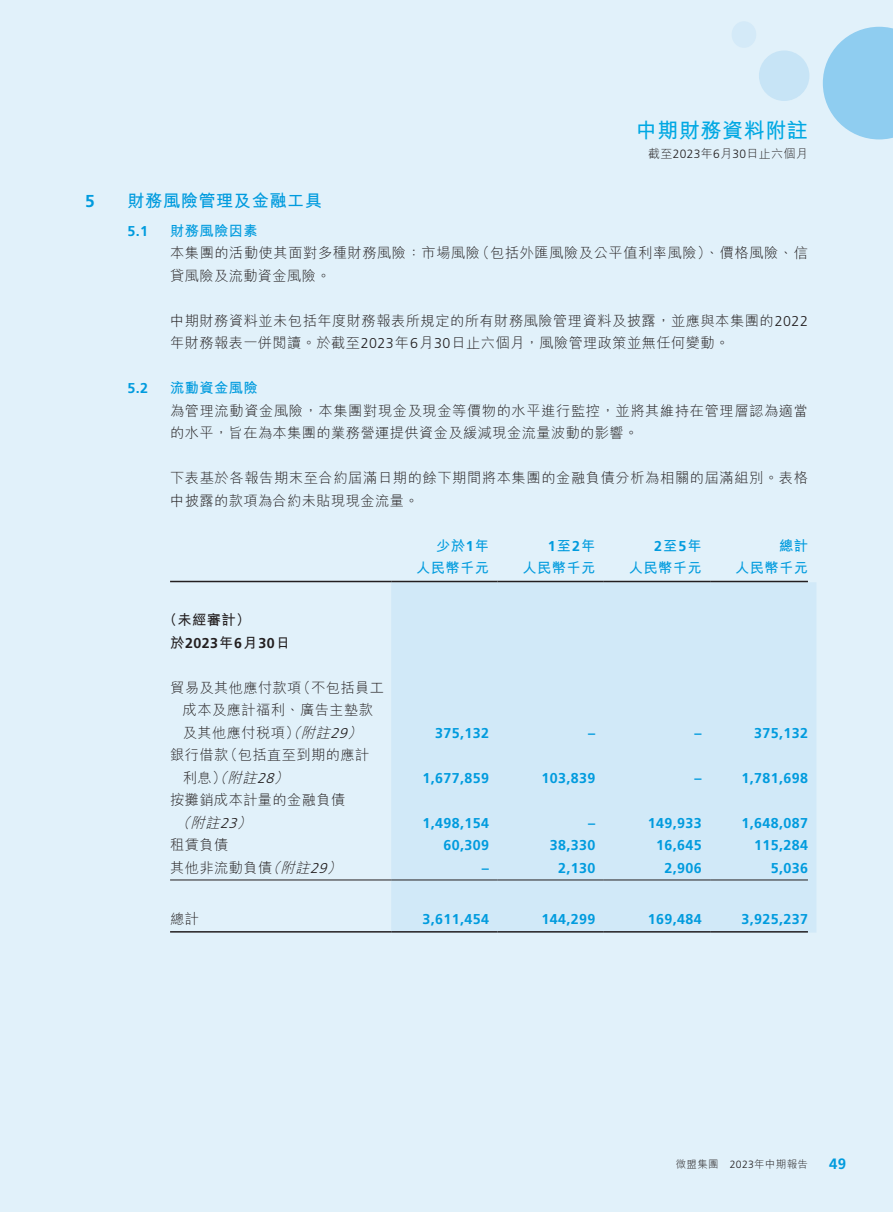
<style>
.page{position:relative;width:893px;height:1212px;background:#e1f1fa}
.page>*{position:absolute;margin:0;border:0;box-sizing:border-box;transform-origin:0 0}
.t1{font:700 21px "M Hei HK";letter-spacing:.03em;color:#00a8e3}
.t2{font:700 17.25px "M Hei HK";letter-spacing:.03em;color:#009bde}
.t3{font:700 17.25px "Frutiger LT Std";color:#009bde}
.t4{font:700 15px "Frutiger LT Std";color:#009bde}
.t5{font:300 14.25px/22.5px "M Hei HK";letter-spacing:.035em;color:#231f20}
.t6{font:700 14.25px "Frutiger LT Std";letter-spacing:.03em;color:#009bde}
.t7{font:700 14.25px "M Hei HK";letter-spacing:.03em;color:#009bde}
.t8{font:700 14.25px "Frutiger LT Std";letter-spacing:.03em;color:#231f20}
.t9{font:700 14.25px "M Hei HK";color:#231f20}
.t10{font:300 12px "M Hei HK";letter-spacing:.03em;color:#231f20}
.t11{font:300 10.5px "M Hei HK";letter-spacing:.03em;color:#231f20}
.s1{font-family:"Frutiger LT Std"}
.s2{font-family:"M Hei HK"}
.s3{font-style:italic}
.s4{font-family:"Frutiger LT Std";font-style:italic}
</style>
<div class="page">
<svg style="left:823px;top:27px;width:70px;height:112px"></svg>
<div style="left:759px;top:50px;width:50px;height:51px;background:#c7e4f6;border-radius:50%"></div>
<div style="left:732px;top:21px;width:24px;height:27px;background:#d4eaf8;border-radius:50%"></div>
<div style="left:391px;top:582px;width:425px;height:350px;background:#d1e9f8"></div>
<hr style="left:170px;top:581px;width:221px;height:1px;background:#231f20">
<hr style="left:391px;top:581px;width:106px;height:1px;background:#231f20">
<hr style="left:497px;top:581px;width:107px;height:1px;background:#231f20">
<hr style="left:604px;top:581px;width:106px;height:1px;background:#231f20">
<hr style="left:710px;top:581px;width:98px;height:1px;background:#231f20">
<hr style="left:170px;top:879px;width:221px;height:1px;background:#231f20">
<hr style="left:391px;top:879px;width:106px;height:1px;background:#231f20">
<hr style="left:497px;top:879px;width:107px;height:1px;background:#231f20">
<hr style="left:604px;top:879px;width:106px;height:1px;background:#231f20">
<hr style="left:710px;top:879px;width:98px;height:1px;background:#231f20">
<hr style="left:170px;top:931px;width:221px;height:1px;background:#231f20">
<hr style="left:391px;top:931px;width:106px;height:1px;background:#231f20">
<hr style="left:497px;top:931px;width:107px;height:1px;background:#231f20">
<hr style="left:604px;top:931px;width:106px;height:1px;background:#231f20">
<hr style="left:710px;top:931px;width:98px;height:1px;background:#231f20">
<h1 class="t1" style="left:636px;top:115px;width:174px">中期財務資料附註</h1>
<p class="t10" style="left:648px;top:148px;width:161px">截至<span class="s1">2023</span>年<span class="s1">6</span>月<span class="s1">30</span>日止六個月</p>
<p class="t3" style="left:85px;top:191px;width:11px">5</p>
<p class="t2" style="left:128px;top:188px;width:196px">財務風險管理及金融工具</p>
<p class="t6" style="left:128px;top:222px;width:22px">5.1</p>
<p class="t7" style="left:170px;top:220px;width:89px">財務風險因素</p>
<p class="t5" style="left:170px;top:241px;width:639px">本集團的活動使其面對多種財務風險：市場風險（包括外匯風險及公平值利率風險）、價格風險、信貸風險及流動資金風險。</p>
<p class="t5" style="left:170px;top:309px;width:639px">中期財務資料並未包括年度財務報表所規定的所有財務風險管理資料及披露，並應與本集團的<span class="s1">2022</span>年財務報表一併閱讀。於截至<span class="s1">2023</span>年<span class="s1">6</span>月<span class="s1">30</span>日止六個月，風險管理政策並無任何變動。</p>
<p class="t6" style="left:128px;top:380px;width:22px">5.2</p>
<p class="t7" style="left:170px;top:378px;width:89px">流動資金風險</p>
<p class="t5" style="left:170px;top:399px;width:639px">為管理流動資金風險，本集團對現金及現金等價物的水平進行監控，並將其維持在管理層認為適當的水平，旨在為本集團的業務營運提供資金及緩減現金流量波動的影響。</p>
<p class="t5" style="left:170px;top:466px;width:639px">下表基於各報告期末至合約屆滿日期的餘下期間將本集團的金融負債分析為相關的屆滿組別。表格中披露的款項為合約未貼現現金流量。</p>
<p class="t7" style="left:436px;top:535px;width:55px">少於<span class="s1">1</span>年</p>
<p class="t6" style="left:548px;top:537px;width:49px">1<span class="s2">至</span>2<span class="s2">年</span></p>
<p class="t6" style="left:654px;top:537px;width:49px">2<span class="s2">至</span>5<span class="s2">年</span></p>
<p class="t7" style="left:779px;top:535px;width:30px">總計</p>
<p class="t7" style="left:416px;top:558px;width:74px">人民幣千元</p>
<p class="t7" style="left:522px;top:558px;width:74px">人民幣千元</p>
<p class="t7" style="left:629px;top:558px;width:74px">人民幣千元</p>
<p class="t7" style="left:735px;top:558px;width:74px">人民幣千元</p>
<p class="t9" style="left:163px;top:610px;width:89px">（未經審計）</p>
<p class="t8" style="left:170px;top:635px;width:121px"><span class="s2">於</span>2023<span class="s2">年</span>6<span class="s2">月</span>30<span class="s2">日</span></p>
<p class="t5" style="left:170px;top:676px;width:215px;text-align:center">貿易及其他應付款項（不包括員工成本及應計福利、廣告主墊款<br>及其他應付稅項）<span class="s3">（附註</span><span class="s4">29</span><span class="s3">）</span></p>
<p class="t6" style="left:435px;top:725px;width:55px">375,132</p>
<p class="t6" style="left:588px;top:725px;width:9px">–</p>
<p class="t6" style="left:694px;top:725px;width:9px">–</p>
<p class="t6" style="left:754px;top:725px;width:55px">375,132</p>
<p class="t5" style="left:183px;top:744px;width:188px;text-indent:-13px">銀行借款（包括直至到期的應計利息）<span class="s3">（附註</span><span class="s4">28</span><span class="s3">）</span></p>
<p class="t5" style="left:176px;top:789px;width:171px;text-indent:-6px">按攤銷成本計量的金融負債<span class="s3">（附註</span><span class="s4">23</span><span class="s3">）</span></p>
<p class="t6" style="left:422px;top:770px;width:68px">1,677,859</p>
<p class="t6" style="left:541px;top:770px;width:55px">103,839</p>
<p class="t6" style="left:694px;top:770px;width:9px">–</p>
<p class="t6" style="left:741px;top:770px;width:68px">1,781,698</p>
<p class="t6" style="left:422px;top:815px;width:68px">1,498,154</p>
<p class="t6" style="left:588px;top:815px;width:9px">–</p>
<p class="t6" style="left:648px;top:815px;width:55px">149,933</p>
<p class="t6" style="left:741px;top:815px;width:68px">1,648,087</p>
<p class="t5" style="left:170px;top:834px;width:60px">租賃負債</p>
<p class="t6" style="left:443px;top:837px;width:47px">60,309</p>
<p class="t6" style="left:550px;top:837px;width:47px">38,330</p>
<p class="t6" style="left:656px;top:837px;width:47px">16,645</p>
<p class="t6" style="left:754px;top:837px;width:55px">115,284</p>
<p class="t5" style="left:170px;top:856px;width:176px">其他非流動負債<span class="s3">（附註</span><span class="s4">29</span><span class="s3">）</span></p>
<p class="t6" style="left:482px;top:860px;width:9px">–</p>
<p class="t6" style="left:558px;top:860px;width:39px">2,130</p>
<p class="t6" style="left:664px;top:860px;width:39px">2,906</p>
<p class="t6" style="left:771px;top:860px;width:39px">5,036</p>
<p class="t5" style="left:170px;top:907px;width:30px">總計</p>
<p class="t6" style="left:422px;top:910px;width:68px">3,611,454</p>
<p class="t6" style="left:541px;top:910px;width:55px">144,299</p>
<p class="t6" style="left:648px;top:910px;width:55px">169,484</p>
<p class="t6" style="left:741px;top:910px;width:68px">3,925,237</p>
<p class="t11" style="left:676px;top:1159px;width:134px">微盟集團 <span class="s1">2023</span>年中期報告</p>
<p class="t4" style="left:829px;top:1154px;width:19px">49</p>
</div>
